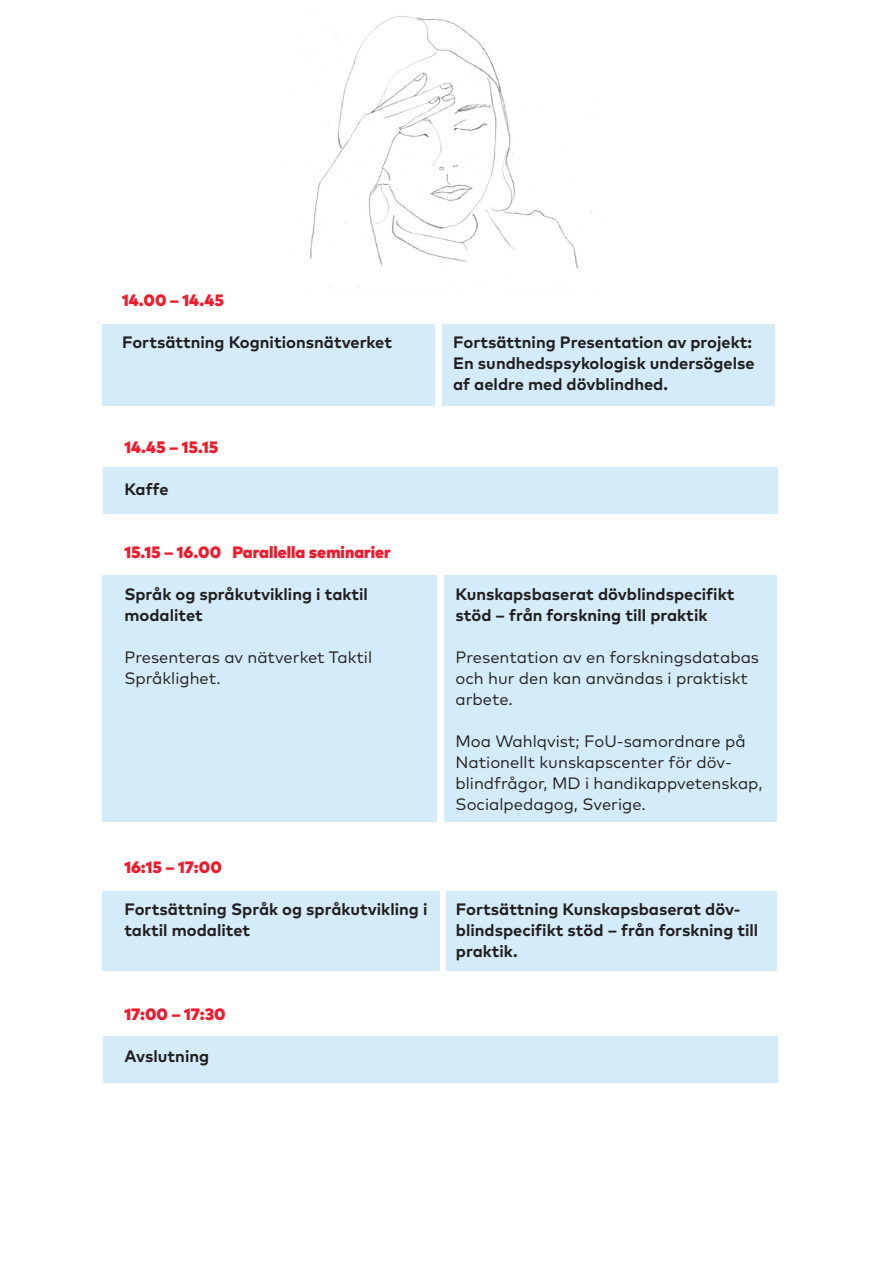
<style>
.page{position:relative;width:893px;height:1263px;background:#fff}
.page>*{position:absolute;margin:0;border:0;box-sizing:border-box;transform-origin:0 0}
.t1{font:700 16.5px/21px "Mark Pro";color:#231f20}
.t2{font:16.5px/21px "Mark Pro";color:#231f20}
.t3{font:900 16.5px "Mark Pro";color:#ee1b2d}
</style>
<div class="page">
<img style="left:310px;top:16px;width:298px;height:272px">
<div style="left:104px;top:1036px;width:674px;height:46px;background:#d4ecf9"></div>
<div style="left:104px;top:468px;width:674px;height:46px;background:#d4ecf9"></div>
<div style="left:446px;top:892px;width:331px;height:79px;background:#d4ecf9"></div>
<div style="left:102px;top:892px;width:338px;height:79px;background:#d4ecf9"></div>
<div style="left:444px;top:575px;width:333px;height:247px;background:#d4ecf9"></div>
<div style="left:102px;top:575px;width:335px;height:247px;background:#d4ecf9"></div>
<div style="left:102px;top:324px;width:333px;height:82px;background:#d4ecf9"></div>
<div style="left:443px;top:324px;width:332px;height:82px;background:#d4ecf9"></div>
<p class="t3" style="left:122px;top:287px;width:103px">14.00 – 14.45</p>
<p class="t1" style="left:122px;top:330px;width:272px">Fortsättning Kognitionsnätverket</p>
<p class="t1" style="left:453px;top:330px;width:303px">Fortsättning Presentation av projekt:<br>En sundhedspsykologisk undersögelse af aeldre med dövblindhed.</p>
<p class="t3" style="left:124px;top:434px;width:95px">14.45 – 15.15</p>
<p class="t1" style="left:124px;top:477px;width:46px">Kaffe</p>
<p class="t3" style="left:124px;top:539px;width:268px">15.15 – 16.00 Parallella seminarier</p>
<p class="t1" style="left:124px;top:582px;width:245px">Språk og språkutvikling i taktil</p>
<p class="t1" style="left:124px;top:603px;width:80px">modalitet</p>
<p class="t2" style="left:124px;top:645px;width:249px">Presenteras av nätverket Taktil</p>
<p class="t2" style="left:124px;top:666px;width:98px">Språklighet.</p>
<p class="t3" style="left:124px;top:854px;width:99px">16:15 – 17:00</p>
<p class="t1" style="left:455px;top:582px;width:280px">Kunskapsbaserat dövblindspecifikt stöd – från forskning till praktik</p>
<p class="t2" style="left:455px;top:645px;width:305px">Presentation av en forskningsdatabas och hur den kan användas i praktiskt arbete.</p>
<p class="t2" style="left:455px;top:729px;width:308px">Moa Wahlqvist; FoU-samordnare på Nationellt kunskapscenter för döv&shy;blindfrågor, MD i handikappvetenskap, Socialpedagog, Sverige.</p>
<p class="t1" style="left:124px;top:897px;width:305px">Fortsättning Språk og språkutvikling i taktil modalitet</p>
<p class="t1" style="left:456px;top:897px;width:304px">Fortsättning Kunskapsbaserat döv&shy;blindspecifikt stöd – från forskning till praktik.</p>
<p class="t3" style="left:124px;top:1001px;width:103px">17:00 – 17:30</p>
<p class="t1" style="left:124px;top:1044px;width:86px">Avslutning</p>
</div>
